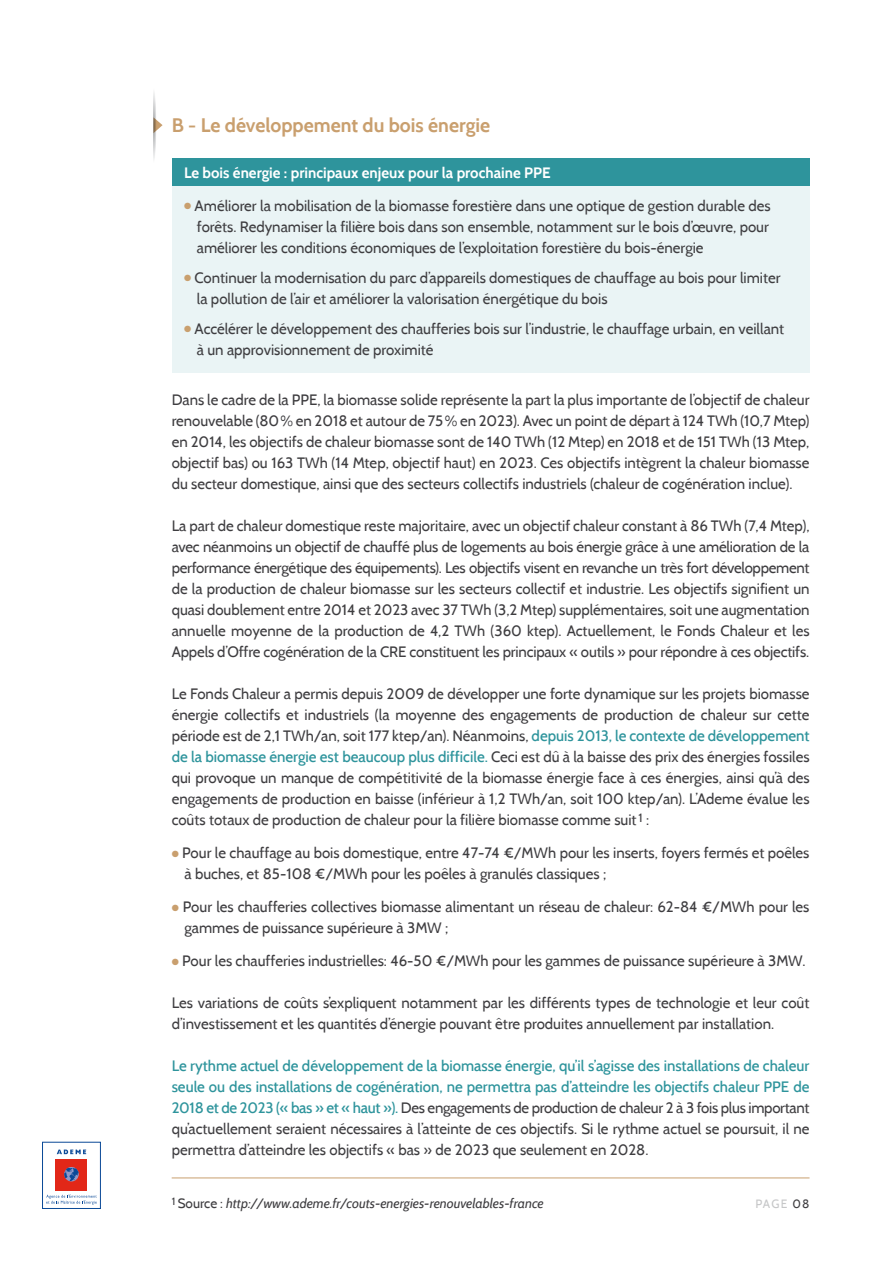
<style>
.page{position:relative;width:893px;height:1263px;background:#fff}
.page>*{position:absolute;margin:0;border:0;box-sizing:border-box;transform-origin:0 0}
.t1{font:700 19.5px "Cabin";color:#c99f6e}
.t2{font:15px/21px "Cabin";color:#3e3d40;text-align:justify}
.t3{font:700 15px "Cabin";color:#fff}
.t4{font:italic 13.5px "Cabin";color:#3e3d40}
.t5{font:12px "Cabin";letter-spacing:.095em;color:#c6c7c8}
.s1{color:#c99f6e}
.s2{font-weight:500;color:#2e949c}
.s3{font-style:normal}
.s4{color:#3e3d40}
</style>
<div class="page">
<div style="left:172px;top:186px;width:637px;height:187px;background:#eaf4f5"></div>
<div style="left:172px;top:159px;width:637px;height:27px;background:#2e949c"></div>
<svg style="left:153px;top:92px;width:10px;height:67px"></svg>
<hr style="left:172px;top:1177px;width:637px;height:1px;background:#c99f6e">
<div style="left:42px;top:1142px;width:59px;height:67px;background:#fff;border:1px solid #0a4997"></div>
<div style="left:56px;top:1159px;width:31px;height:31px;background:#e22718"></div>
<svg style="left:64px;top:1167px;width:15px;height:14px"></svg>
<svg style="left:57px;top:1149px;width:29px;height:5px"></svg>
<svg style="left:46px;top:1194px;width:51px;height:11px"></svg>
<h1 class="t1" style="left:172px;top:113px;width:320px">B - Le développement du bois énergie</h1>
<p class="t3" style="left:184px;top:163px;width:368px">Le bois énergie : principaux enjeux pour la prochaine PPE</p>
<p class="t2" style="left:197px;top:195px;width:575px;text-indent:-13px"><span class="s1">●</span> Améliorer la mobilisation de la biomasse forestière dans une optique de gestion durable des forêts. Redynamiser la filière bois dans son ensemble, notamment sur le bois d’œuvre, pour améliorer les conditions économiques de l’exploitation forestière du bois-énergie</p>
<p class="t2" style="left:197px;top:267px;width:585px;text-indent:-13px"><span class="s1">●</span> Continuer la modernisation du parc d’appareils domestiques de chauffage au bois pour limiter la pollution de l’air et améliorer la valorisation énergétique du bois</p>
<p class="t2" style="left:197px;top:318px;width:589px;text-indent:-13px"><span class="s1">●</span> Accélérer le développement des chaufferies bois sur l’industrie, le chauffage urbain, en veillant à un approvisionnement de proximité</p>
<p class="t2" style="left:172px;top:389px;width:639px">Dans le cadre de la PPE, la biomasse solide représente la part la plus importante de l’objectif de chaleur renouvelable (80% en 2018 et autour de 75% en 2023). Avec un point de départ à 124 TWh (10,7 Mtep) en 2014, les objectifs de chaleur biomasse sont de 140 TWh (12 Mtep) en 2018 et de 151 TWh (13 Mtep, objectif bas) ou 163 TWh (14 Mtep, objectif haut) en 2023. Ces objectifs intègrent la chaleur biomasse du secteur domestique, ainsi que des secteurs collectifs industriels (chaleur de cogénération inclue).</p>
<p class="t2" style="left:172px;top:515px;width:639px">La part de chaleur domestique reste majoritaire, avec un objectif chaleur constant à 86 TWh (7,4 Mtep), avec néanmoins un objectif de chauffé plus de logements au bois énergie grâce à une amélioration de la performance énergétique des équipements). Les objectifs visent en revanche un très fort développement de la production de chaleur biomasse sur les secteurs collectif et industrie. Les objectifs signifient un quasi doublement entre 2014 et 2023 avec 37 TWh (3,2 Mtep) supplémentaires, soit une augmentation annuelle moyenne de la production de 4,2 TWh (360 ktep). Actuellement, le Fonds Chaleur et les Appels d’Offre cogénération de la CRE constituent les principaux « outils » pour répondre à ces objectifs.</p>
<p class="t2" style="left:172px;top:683px;width:639px">Le Fonds Chaleur a permis depuis 2009 de développer une forte dynamique sur les projets biomasse énergie collectifs et industriels (la moyenne des engagements de production de chaleur sur cette période est de 2,1 TWh/an, soit 177 ktep/an). Néanmoins, <span class="s2">depuis 2013, le contexte de développement de la biomasse énergie est beaucoup plus difficile.</span> Ceci est dû à la baisse des prix des énergies fossiles qui provoque un manque de compétitivité de la biomasse énergie face à ces énergies, ainsi qu’à des engagements de production en baisse (inférieur à 1,2 TWh/an, soit 100 ktep/an). L’Ademe évalue les coûts totaux de production de chaleur pour la filière biomasse comme suit<sup>1</sup> :</p>
<p class="t2" style="left:184px;top:842px;width:626px;text-indent:-13px"><span class="s1">●</span> Pour le chauffage au bois domestique, entre 47-74 €/MWh pour les inserts, foyers fermés et poêles à buches, et 85-108 €/MWh pour les poêles à granulés classiques ;</p>
<p class="t2" style="left:184px;top:896px;width:627px;text-indent:-13px"><span class="s1">●</span> Pour les chaufferies collectives biomasse alimentant un réseau de chaleur: 62-84 €/MWh pour les gammes de puissance supérieure à 3MW ;</p>
<p class="t2" style="left:172px;top:950px;width:635px"><span class="s1">●</span> Pour les chaufferies industrielles: 46-50 €/MWh pour les gammes de puissance supérieure à 3MW.</p>
<p class="t2" style="left:172px;top:992px;width:639px">Les variations de coûts s’expliquent notamment par les différents types de technologie et leur coût d’investissement et les quantités d’énergie pouvant être produites annuellement par installation.</p>
<p class="t2" style="left:172px;top:1055px;width:639px"><span class="s2">Le rythme actuel de développement de la biomasse énergie, qu’il s’agisse des installations de chaleur seule ou des installations de cogénération, ne permettra pas d’atteindre les objectifs chaleur PPE de 2018 et de 2023 (« bas » et « haut »).</span> Des engagements de production de chaleur 2 à 3 fois plus important qu’actuellement seraient nécessaires à l’atteinte de ces objectifs. Si le rythme actuel se poursuit, il ne permettra d’atteindre les objectifs « bas » de 2023 que seulement en 2028.</p>
<p class="t4" style="left:172px;top:1195px;width:374px"><sup>1</sup> <span class="s3">Source :</span> http://www.ademe.fr/couts-energies-renouvelables-france</p>
<p class="t5" style="left:755px;top:1197px;width:56px">PAGE <span class="s4">08</span></p>
</div>
